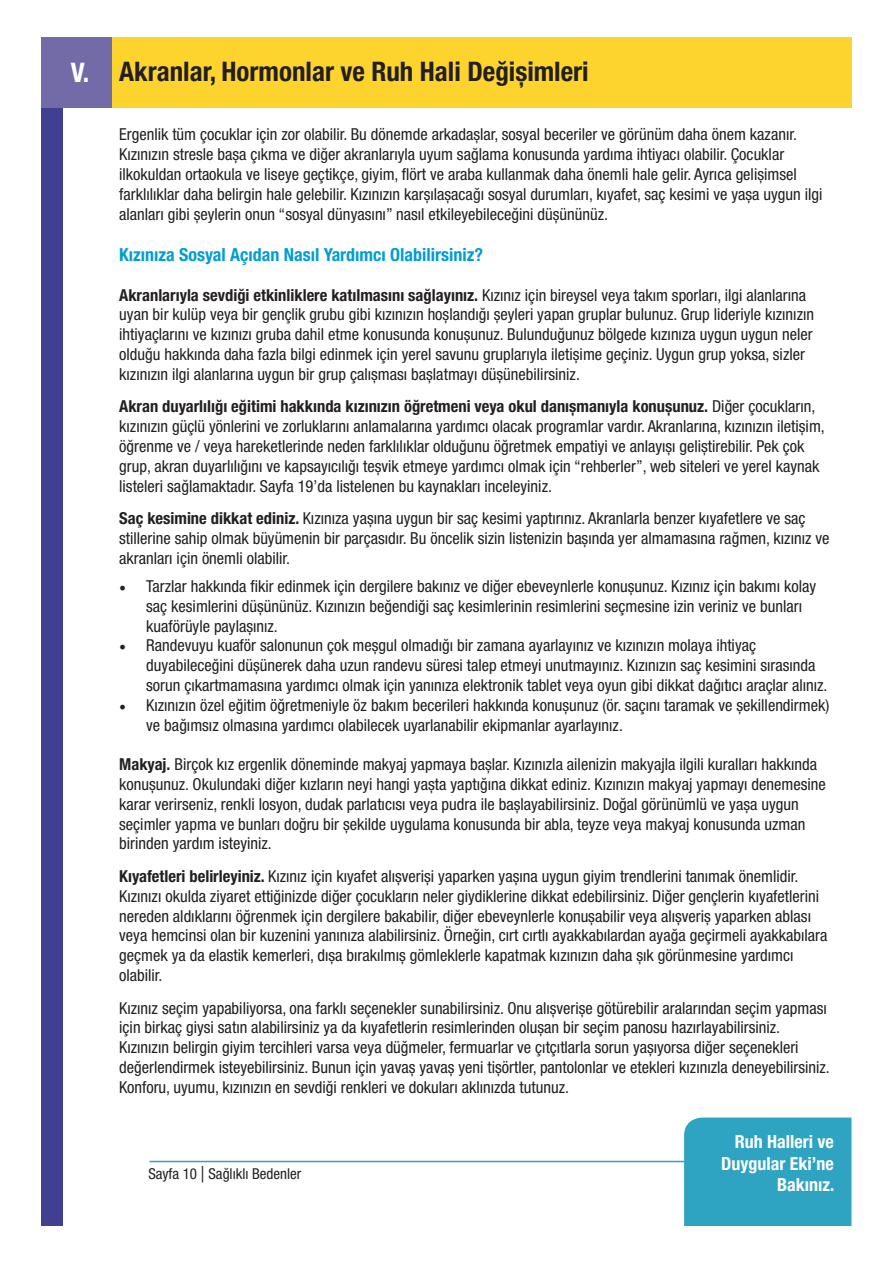
<style>
.page{position:relative;width:893px;height:1263px;background:#fff}
.page>*{position:absolute;margin:0;border:0;box-sizing:border-box;transform-origin:0 0}
.t1{font:700 condensed 27px "Helvetica Neue LT Pro";color:#231f20}
.t2{font:700 condensed 27px "Helvetica Neue LT Pro";color:#fff}
.t3{font:700 condensed 18px "Helvetica Neue LT Pro";color:#009ed2}
.t4{font:700 condensed 18px/21.6px "Helvetica Neue LT Pro";color:#fff;text-align:right}
.t5{font:condensed 16.5px/19.8px "Helvetica Neue LT Pro";color:#231f20}
.t6{font:condensed 15px "Helvetica Neue LT Pro";color:#231f20}
.s1{font-weight:700}
.s2{font-family:"Minion Pro";font-stretch:normal;font-size:18px}
.s3{font-stretch:normal;font-size:16.5px}
</style>
<div class="page">
<hr style="left:149px;top:1161px;width:594px;height:1px;background:#2ea3c2">
<div style="left:41px;top:37px;width:22px;height:1188px;background:#414090"></div>
<div style="left:684px;top:1117px;width:167px;height:108px;background:#2ea3c2"></div>
<div style="left:41px;top:37px;width:810px;height:71px;background:#fdd42e"></div>
<div style="left:41px;top:37px;width:71px;height:71px;background:#726ba8"></div>
<h1 class="t2" style="left:71px;top:56px;width:20px">V.</h1>
<h1 class="t1" style="left:119px;top:55px;width:471px">Akranlar, Hormonlar ve Ruh Hali Değişimleri</h1>
<p class="t5" style="left:119px;top:124px;width:705px">Ergenlik tüm çocuklar için zor olabilir. Bu dönemde arkadaşlar, sosyal beceriler ve görünüm daha önem kazanır.<br>Kızınızın stresle başa çıkma ve diğer akranlarıyla uyum sağlama konusunda yardıma ihtiyacı olabilir. Çocuklar ilkokuldan ortaokula ve liseye geçtikçe, giyim, flört ve araba kullanmak daha önemli hale gelir. Ayrıca gelişimsel farklılıklar daha belirgin hale gelebilir. Kızınızın karşılaşacağı sosyal durumları, kıyafet, saç kesimi ve yaşa uygun ilgi alanları gibi şeylerin onun “sosyal dünyasını” nasıl etkileyebileceğini düşününüz.</p>
<p class="t3" style="left:119px;top:244px;width:365px">Kızınıza Sosyal Açıdan Nasıl Yardımcı Olabilirsiniz?</p>
<p class="t5" style="left:119px;top:285px;width:696px"><span class="s1">Akranlarıyla sevdiği etkinliklere katılmasını sağlayınız.</span> Kızınız için bireysel veya takım sporları, ilgi alanlarına uyan bir kulüp veya bir gençlik grubu gibi kızınızın hoşlandığı şeyleri yapan gruplar bulunuz. Grup lideriyle kızınızın ihtiyaçlarını ve kızınızı gruba dahil etme konusunda konuşunuz. Bulunduğunuz bölgede kızınıza uygun uygun neler olduğu hakkında daha fazla bilgi edinmek için yerel savunu gruplarıyla iletişime geçiniz. Uygun grup yoksa, sizler kızınızın ilgi alanlarına uygun bir grup çalışması başlatmayı düşünebilirsiniz.</p>
<p class="t5" style="left:119px;top:396px;width:707px"><span class="s1">Akran duyarlılığı eğitimi hakkında kızınızın öğretmeni veya okul danışmanıyla konuşunuz.</span> Diğer çocukların, kızınızın güçlü yönlerini ve zorluklarını anlamalarına yardımcı olacak programlar vardır. Akranlarına, kızınızın iletişim, öğrenme ve / veya hareketlerinde neden farklılıklar olduğunu öğretmek empatiyi ve anlayışı geliştirebilir. Pek çok grup, akran duyarlılığını ve kapsayıcılığı teşvik etmeye yardımcı olmak için “rehberler”, web siteleri ve yerel kaynak listeleri sağlamaktadır. Sayfa 19’da listelenen bu kaynakları inceleyiniz.</p>
<p class="t5" style="left:119px;top:508px;width:712px"><span class="s1">Saç kesimine dikkat ediniz.</span> Kızınıza yaşına uygun bir saç kesimi yaptırınız. Akranlarla benzer kıyafetlere ve saç stillerine sahip olmak büyümenin bir parçasıdır. Bu öncelik sizin listenizin başında yer almamasına rağmen, kızınız ve akranları için önemli olabilir.</p>
<p class="t5" style="left:146px;top:576px;width:671px;text-indent:-27px"><span class="s2">•</span> Tarzlar hakkında fikir edinmek için dergilere bakınız ve diğer ebeveynlerle konuşunuz. Kızınız için bakımı kolay saç kesimlerini düşününüz. Kızınızın beğendiği saç kesimlerinin resimlerini seçmesine izin veriniz ve bunları kuaförüyle paylaşınız.</p>
<p class="t5" style="left:146px;top:636px;width:683px;text-indent:-27px"><span class="s2">•</span> Randevuyu kuaför salonunun çok meşgul olmadığı bir zamana ayarlayınız ve kızınızın molaya ihtiyaç duyabileceğini düşünerek daha uzun randevu süresi talep etmeyi unutmayınız. Kızınızın saç kesimini sırasında sorun çıkartmamasına yardımcı olmak için yanınıza elektronik tablet veya oyun gibi dikkat dağıtıcı araçlar alınız.</p>
<p class="t5" style="left:146px;top:695px;width:685px;text-indent:-27px"><span class="s2">•</span> Kızınızın özel eğitim öğretmeniyle öz bakım becerileri hakkında konuşunuz (ör. saçını taramak ve şekillendirmek) ve bağımsız olmasına yardımcı olabilecek uyarlanabilir ekipmanlar ayarlayınız.</p>
<p class="t5" style="left:119px;top:754px;width:708px"><span class="s1">Makyaj.</span> Birçok kız ergenlik döneminde makyaj yapmaya başlar. Kızınızla ailenizin makyajla ilgili kuralları hakkında konuşunuz. Okulundaki diğer kızların neyi hangi yaşta yaptığına dikkat ediniz. Kızınızın makyaj yapmayı denemesine karar verirseniz, renkli losyon, dudak parlatıcısı veya pudra ile başlayabilirsiniz. Doğal görünümlü ve yaşa uygun seçimler yapma ve bunları doğru bir şekilde uygulama konusunda bir abla, teyze veya makyaj konusunda uzman birinden yardım isteyiniz.</p>
<p class="t5" style="left:119px;top:866px;width:710px"><span class="s1">Kıyafetleri belirleyiniz.</span> Kızınız için kıyafet alışverişi yaparken yaşına uygun giyim trendlerini tanımak önemlidir.<br>Kızınızı okulda ziyaret ettiğinizde diğer çocukların neler giydiklerine dikkat edebilirsiniz. Diğer gençlerin kıyafetlerini nereden aldıklarını öğrenmek için dergilere bakabilir, diğer ebeveynlerle konuşabilir veya alışveriş yaparken ablası veya hemcinsi olan bir kuzenini yanınıza alabilirsiniz. Örneğin, cırt cırtlı ayakkabılardan ayağa geçirmeli ayakkabılara geçmek ya da elastik kemerleri, dışa bırakılmış gömleklerle kapatmak kızınızın daha şık görünmesine yardımcı olabilir.</p>
<p class="t5" style="left:119px;top:998px;width:712px">Kızınız seçim yapabiliyorsa, ona farklı seçenekler sunabilirsiniz. Onu alışverişe götürebilir aralarından seçim yapması için birkaç giysi satın alabilirsiniz ya da kıyafetlerin resimlerinden oluşan bir seçim panosu hazırlayabilirsiniz.<br>Kızınızın belirgin giyim tercihleri varsa veya düğmeler, fermuarlar ve çıtçıtlarla sorun yaşıyorsa diğer seçenekleri değerlendirmek isteyebilirsiniz. Bunun için yavaş yavaş yeni tişörtler, pantolonlar ve etekleri kızınızla deneyebilirsiniz.<br>Konforu, uyumu, kızınızın en sevdiği renkleri ve dokuları aklınızda tutunuz.</p>
<p class="t6" style="left:148px;top:1165px;width:154px">Sayfa 10 <span class="s3">|</span> Sağlıklı Bedenler</p>
<p class="t4" style="left:721px;top:1130px;width:115px">Ruh Halleri ve<br>Duygular Eki’ne<br>Bakınız.</p>
</div>
